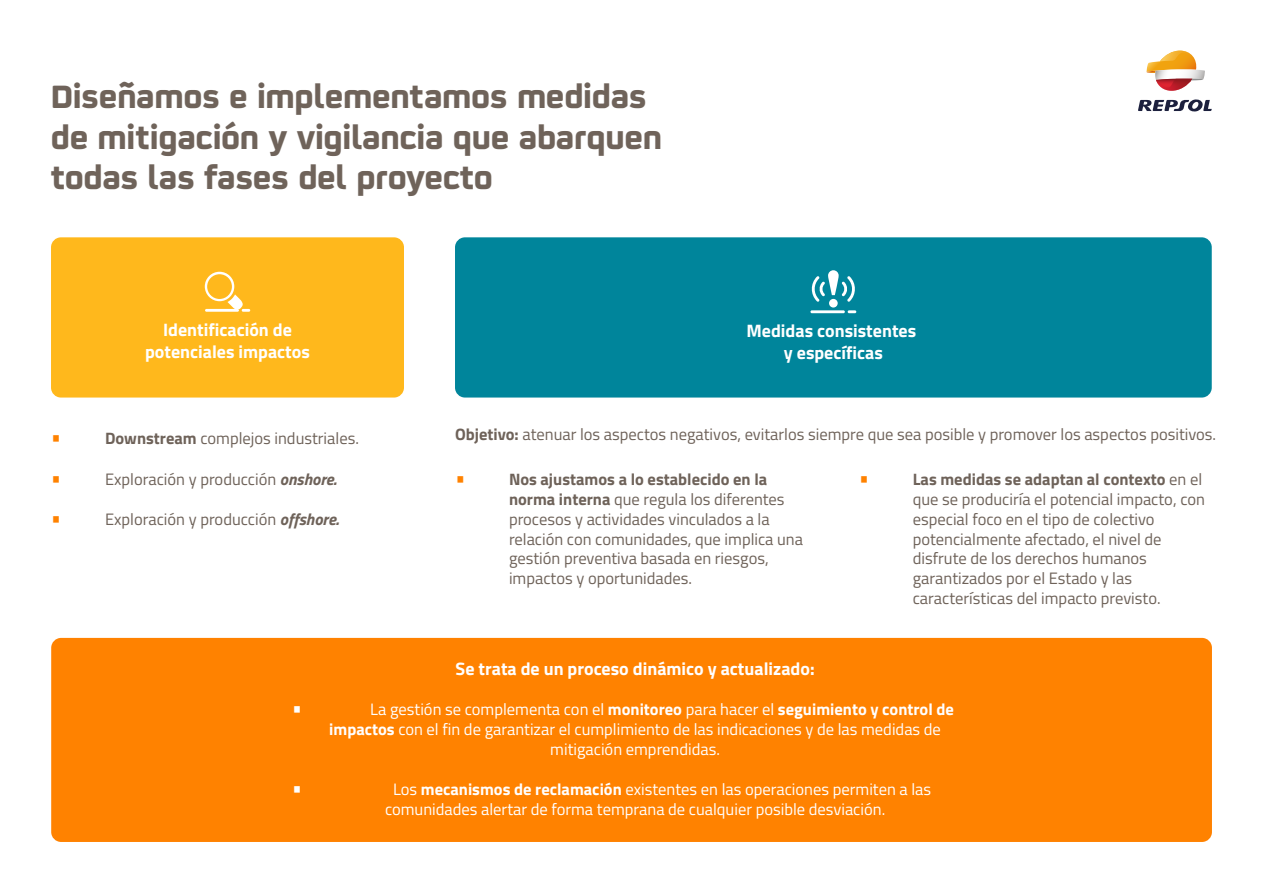
<style>
.page{position:relative;width:1263px;height:893px;background:#fff}
.page>*{position:absolute;margin:0;border:0;box-sizing:border-box;transform-origin:0 0}
.t1{font:700 36px/40.5px "Repsol";letter-spacing:-.01em;color:#6f635a}
.t2{font:22.5px "Titillium Web";color:#fff}
.t3{font:700 18px/21.6px "Titillium Web";color:#fff;text-align:center}
.t4{font:16.5px/19.8px "Titillium Web";color:#6e6259}
.t5{font:16.5px/19.8px "Titillium Web";color:#fff}
.s1{font-size:22.5px;color:#ff8200}
.s2{font-weight:700}
.s3{font-weight:700;font-style:italic}
</style>
<div class="page">
<svg style="left:1146px;top:51px;width:59px;height:40px"></svg>
<svg style="left:1138px;top:99px;width:74px;height:13px"></svg>
<div style="left:51px;top:237px;width:353px;height:161px;background:#ffb81c;border-radius:10px"></div>
<div style="left:51px;top:638px;width:1161px;height:204px;background:#ff8200;border-radius:10px"></div>
<div style="left:455px;top:237px;width:757px;height:161px;background:#00859b;border-radius:10px"></div>
<svg style="left:848px;top:310px;width:8px;height:3px"></svg>
<hr style="left:810px;top:310px;width:35px;height:3px;background:#fff">
<div style="left:829px;top:299px;width:9px;height:9px;background:#fff;border-radius:50%"></div>
<svg style="left:811px;top:270px;width:44px;height:32px"></svg>
<svg style="left:205px;top:272px;width:45px;height:40px"></svg>
<h1 class="t1" style="left:51px;top:72px;width:613px">Diseñamos e implementamos medidas de mitigación y vigilancia que abarquen todas las fases del proyecto</h1>
<p class="t3" style="left:145px;top:318px;width:166px">Identificación de potenciales impactos</p>
<p class="t3" style="left:746px;top:319px;width:171px">Medidas consistentes y específicas</p>
<p class="t4" style="left:51px;top:428px;width:309px"><span class="s1">•</span> <span class="s2">Downstream</span> complejos industriales.</p>
<p class="t4" style="left:51px;top:468px;width:287px"><span class="s1">•</span> Exploración y producción <span class="s3">onshore.</span></p>
<p class="t4" style="left:51px;top:509px;width:289px"><span class="s1">•</span> Exploración y producción <span class="s3">offshore.</span></p>
<p class="t4" style="left:455px;top:424px;width:763px"><span class="s2">Objetivo:</span> atenuar los aspectos negativos, evitarlos siempre que sea posible y promover los aspectos positivos.</p>
<p class="t4" style="left:509px;top:469px;width:296px;text-indent:-54px"><span class="s1">•</span> <span class="s2">Nos ajustamos a lo establecido en la norma interna</span> que regula los diferentes procesos y actividades vinculados a la relación con comunidades, que implica una gestión preventiva basada en riesgos, impactos y oportunidades.</p>
<p class="t4" style="left:913px;top:469px;width:294px;text-indent:-54px"><span class="s1">•</span> <span class="s2">Las medidas se adaptan al contexto</span> en el que se produciría el potencial impacto, con especial foco en el tipo de colectivo potencialmente afectado, el nivel de disfrute de los derechos humanos garantizados por el Estado y las características del impacto previsto.</p>
<p class="t3" style="left:456px;top:656px;width:360px">Se trata de un proceso dinámico y actualizado:</p>
<h2 class="t2" style="left:292px;top:691px;width:12px">•</h2>
<p class="t5" style="left:370px;top:699px;width:585px">La gestión se complementa con el <span class="s2">monitoreo</span> para hacer el <span class="s2">seguimiento y control de</span></p>
<p class="t5" style="left:329px;top:718px;width:613px"><span class="s2">impactos</span> con el fin de garantizar el cumplimiento de las indicaciones y de las medidas de</p>
<p class="t5" style="left:550px;top:738px;width:171px">mitigación emprendidas.</p>
<h2 class="t2" style="left:292px;top:771px;width:12px">•</h2>
<p class="t5" style="left:385px;top:779px;width:548px;text-indent:8px">Los <span class="s2">mecanismos de reclamación</span> existentes en las operaciones permiten a las comunidades alertar de forma temprana de cualquier posible desviación.</p>
</div>
